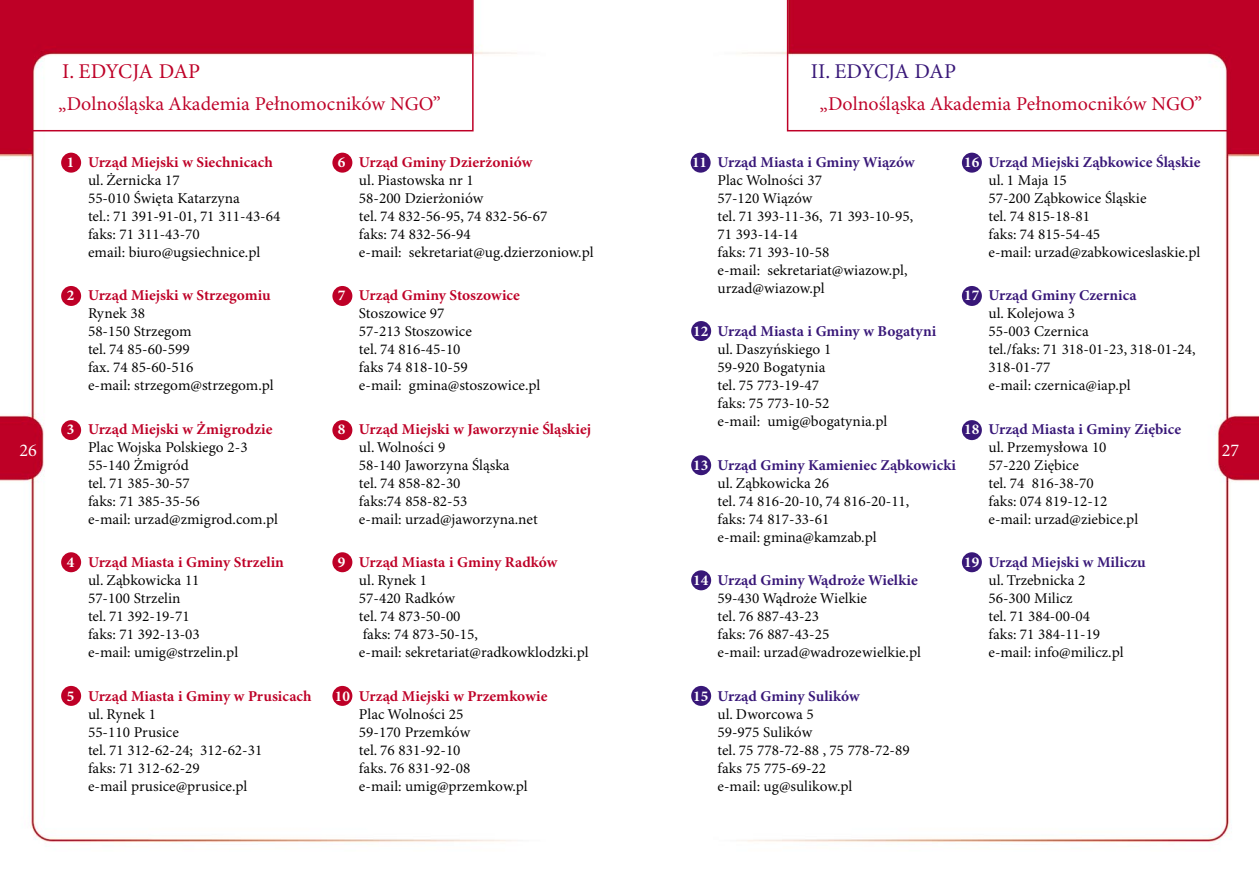
<style>
.page{position:relative;width:1259px;height:893px;background:#fff}
.page>*{position:absolute;margin:0;border:0;box-sizing:border-box;transform-origin:0 0}
.NAGŁÓWEK{font:21px "Minion Pro";letter-spacing:-.015em;color:#381778}
.NAGŁÓWEK-2{font:21px "Minion Pro";letter-spacing:-.03em;color:#be0027}
.NAGŁÓWEK-3{font:19.5px "Minion Pro";color:#be0027}
.t1{font:18px "Minion Pro";color:#fff}
.TRESC{font:15px/18px "Minion Pro";color:#000}
.s1{font-weight:700;color:#fff}
.s2{font-weight:700;color:#381778}
.s3{font-weight:700;color:#be0027}
</style>
<div class="page">
<img style="left:0;top:0;width:1259px;height:844px">
<svg style="left:0;top:0;width:473px;height:131px"></svg>
<div style="left:61px;top:153px;width:20px;height:20px;background:#be0027;border-radius:50%"></div>
<div style="left:61px;top:286px;width:20px;height:20px;background:#be0027;border-radius:50%"></div>
<div style="left:61px;top:420px;width:20px;height:20px;background:#be0027;border-radius:50%"></div>
<div style="left:61px;top:552px;width:20px;height:20px;background:#be0027;border-radius:50%"></div>
<div style="left:61px;top:686px;width:20px;height:20px;background:#be0027;border-radius:50%"></div>
<div style="left:332px;top:153px;width:20px;height:20px;background:#be0027;border-radius:50%"></div>
<div style="left:332px;top:286px;width:20px;height:20px;background:#be0027;border-radius:50%"></div>
<div style="left:332px;top:420px;width:20px;height:20px;background:#be0027;border-radius:50%"></div>
<div style="left:332px;top:552px;width:20px;height:20px;background:#be0027;border-radius:50%"></div>
<div style="left:332px;top:686px;width:20px;height:20px;background:#be0027;border-radius:50%"></div>
<div style="left:690px;top:153px;width:20px;height:20px;background:#381778;border-radius:50%"></div>
<div style="left:691px;top:321px;width:20px;height:20px;background:#381778;border-radius:50%"></div>
<div style="left:691px;top:455px;width:20px;height:20px;background:#381778;border-radius:50%"></div>
<div style="left:691px;top:570px;width:20px;height:20px;background:#381778;border-radius:50%"></div>
<div style="left:691px;top:686px;width:20px;height:20px;background:#381778;border-radius:50%"></div>
<div style="left:962px;top:153px;width:20px;height:20px;background:#381778;border-radius:50%"></div>
<div style="left:962px;top:286px;width:20px;height:20px;background:#381778;border-radius:50%"></div>
<div style="left:962px;top:420px;width:20px;height:20px;background:#381778;border-radius:50%"></div>
<div style="left:962px;top:552px;width:20px;height:20px;background:#381778;border-radius:50%"></div>
<svg style="left:787px;top:0;width:472px;height:131px"></svg>
<p class="NAGŁÓWEK-2" style="left:62px;top:59px;width:139px">I. EDYCJA DAP</p>
<p class="NAGŁÓWEK-3" style="left:58px;top:92px;width:384px">„Dolnośląska Akademia Pełnomocników NGO”</p>
<p class="NAGŁÓWEK" style="left:811px;top:59px;width:147px">II. EDYCJA DAP</p>
<p class="NAGŁÓWEK-3" style="left:819px;top:92px;width:384px">„Dolnośląska Akademia Pełnomocników NGO”</p>
<p class="TRESC" style="left:988px;top:153px;width:213px;text-indent:-24px"><span class="s1">16</span> <span class="s2">Urząd Miejski Ząbkowice Śląskie </span>ul. 1 Maja 15<br>57-200 Ząbkowice Śląskie<br>tel. 74 815-18-81<br>faks: 74 815-54-45<br>e-mail: urzad@zabkowiceslaskie.pl</p>
<p class="TRESC" style="left:988px;top:287px;width:209px;text-indent:-24px"><span class="s1">17</span> <span class="s2">Urząd Gminy Czernica<br></span>ul. Kolejowa 3<br>55-003 Czernica<br>tel./faks: 71 318-01-23, 318-01-24,<br>318-01-77<br>e-mail: czernica@iap.pl</p>
<p class="TRESC" style="left:988px;top:420px;width:194px;text-indent:-24px"><span class="s1">18</span> <span class="s2">Urząd Miasta i Gminy Ziębice </span>ul. Przemysłowa 10<br>57-220 Ziębice<br>tel. 74 816-38-70<br>faks: 074 819-12-12<br>e-mail: urzad@ziebice.pl</p>
<p class="TRESC" style="left:988px;top:554px;width:159px;text-indent:-24px"><span class="s1">19</span> <span class="s2">Urząd Miejski w Miliczu </span>ul. Trzebnicka 2<br>56-300 Milicz<br>tel. 71 384-00-04<br>faks: 71 384-11-19 e-mail: info@milicz.pl</p>
<p class="TRESC" style="left:88px;top:153px;width:194px;text-indent:-21px"><span class="s1">1</span> <span class="s3">Urząd Miejski w Siechnicach </span>ul. Żernicka 17<br>55-010 Święta Katarzyna<br>tel.: 71 391-91-01, 71 311-43-64 faks: 71 311-43-70<br>email: biuro@ugsiechnice.pl</p>
<p class="TRESC" style="left:88px;top:287px;width:187px;text-indent:-21px"><span class="s1">2</span> <span class="s3">Urząd Miejski w Strzegomiu<br></span>Rynek 38<br>58-150 Strzegom<br>tel. 74 85-60-599<br>fax. 74 85-60-516<br>e-mail: strzegom@strzegom.pl</p>
<p class="TRESC" style="left:88px;top:420px;width:192px;text-indent:-21px"><span class="s1">3</span> <span class="s3">Urząd Miejski w Żmigrodzie<br></span>Plac Wojska Polskiego 2-3<br>55-140 Żmigród<br>tel. 71 385-30-57<br>faks: 71 385-35-56<br>e-mail: urzad@zmigrod.com.pl</p>
<p class="TRESC" style="left:88px;top:554px;width:197px;text-indent:-21px"><span class="s1">4</span> <span class="s3">Urząd Miasta i Gminy Strzelin </span>ul. Ząbkowicka 11<br>57-100 Strzelin<br>tel. 71 392-19-71<br>faks: 71 392-13-03<br>e-mail: umig@strzelin.pl</p>
<p class="TRESC" style="left:88px;top:687px;width:225px;text-indent:-21px"><span class="s1">5</span> <span class="s3">Urząd Miasta i Gminy w Prusicach </span>ul. Rynek 1<br>55-110 Prusice<br>tel. 71 312-62-24; 312-62-31<br>faks: 71 312-62-29<br>e-mail prusice@prusice.pl</p>
<p class="TRESC" style="left:359px;top:153px;width:236px;text-indent:-21px"><span class="s1">6</span> <span class="s3">Urząd Gminy Dzierżoniów<br></span>ul. Piastowska nr 1<br>58-200 Dzierżoniów<br>tel. 74 832-56-95, 74 832-56-67<br>faks: 74 832-56-94<br>e-mail: sekretariat@ug.dzierzoniow.pl</p>
<p class="TRESC" style="left:359px;top:287px;width:183px;text-indent:-21px"><span class="s1">7</span> <span class="s3">Urząd Gminy Stoszowice<br></span>Stoszowice 97<br>57-213 Stoszowice<br>tel. 74 816-45-10<br>faks 74 818-10-59<br>e-mail: gmina@stoszowice.pl</p>
<p class="TRESC" style="left:359px;top:420px;width:234px;text-indent:-21px"><span class="s1">8</span> <span class="s3">Urząd Miejski w Jaworzynie Śląskiej </span>ul. Wolności 9<br>58-140 Jaworzyna Śląska<br>tel. 74 858-82-30<br>faks:74 858-82-53<br>e-mail: urzad@jaworzyna.net</p>
<p class="TRESC" style="left:359px;top:554px;width:231px;text-indent:-21px"><span class="s1">9</span> <span class="s3">Urząd Miasta i Gminy Radków<br></span>ul. Rynek 1<br>57-420 Radków<br>tel. 74 873-50-00<br>faks: 74 873-50-15,<br>e-mail: sekretariat@radkowklodzki.pl</p>
<p class="TRESC" style="left:359px;top:687px;width:190px;text-indent:-24px"><span class="s1">10</span> <span class="s3">Urząd Miejski w Przemkowie<br></span>Plac Wolności 25<br>59-170 Przemków<br>tel. 76 831-92-10<br>faks. 76 831-92-08<br>e-mail: umig@przemkow.pl</p>
<p class="TRESC" style="left:717px;top:153px;width:199px;text-indent:-26px"><span class="s1">11</span> <span class="s2">Urząd Miasta i Gminy Wiązów<br></span>Plac Wolności 37<br>57-120 Wiązów<br>tel. 71 393-11-36, 71 393-10-95,<br>71 393-14-14<br>faks: 71 393-10-58<br>e-mail: sekretariat@wiazow.pl, urzad@wiazow.pl</p>
<p class="TRESC" style="left:717px;top:323px;width:220px;text-indent:-24px"><span class="s1">12</span> <span class="s2">Urząd Miasta i Gminy w Bogatyni </span>ul. Daszyńskiego 1<br>59-920 Bogatynia<br>tel. 75 773-19-47<br>faks: 75 773-10-52<br>e-mail: umig@bogatynia.pl</p>
<p class="TRESC" style="left:717px;top:456px;width:240px;text-indent:-24px"><span class="s1">13</span> <span class="s2">Urząd Gminy Kamieniec Ząbkowicki </span>ul. Ząbkowicka 26<br>tel. 74 816-20-10, 74 816-20-11,<br>faks: 74 817-33-61<br>e-mail: gmina@kamzab.pl</p>
<p class="TRESC" style="left:717px;top:572px;width:205px;text-indent:-24px"><span class="s1">14</span> <span class="s2">Urząd Gminy Wądroże Wielkie<br></span>59-430 Wądroże Wielkie<br>tel. 76 887-43-23<br>faks: 76 887-43-25<br>e-mail: urzad@wadrozewielkie.pl</p>
<p class="TRESC" style="left:717px;top:687px;width:194px;text-indent:-24px"><span class="s1">15</span> <span class="s2">Urząd Gminy Sulików<br></span>ul. Dworcowa 5<br>59-975 Sulików<br>tel. 75 778-72-88 , 75 778-72-89 faks 75 775-69-22<br>e-mail: ug@sulikow.pl</p>
<p class="t1" style="left:19px;top:439px;width:19px">26</p>
<p class="t1" style="left:1221px;top:439px;width:19px">27</p>
</div>
